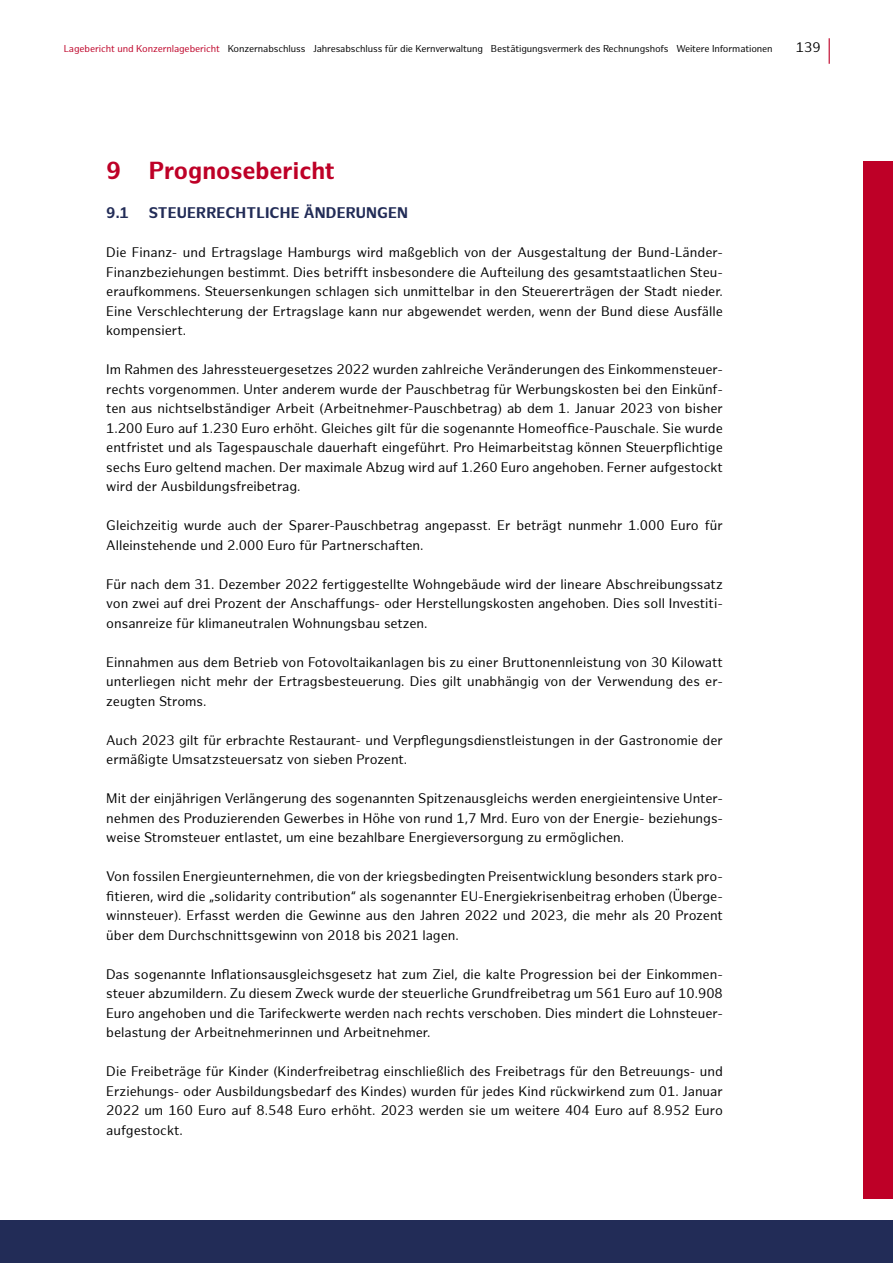
<style>
.page{position:relative;width:893px;height:1263px;background:#fff}
.page>*{position:absolute;margin:0;border:0;box-sizing:border-box;transform-origin:0 0}
.Headline_h2{font:700 24px "Hamburg Sans";color:#be0027}
.subheadline_blau_ver{font:700 15px "Hamburg Sans";letter-spacing:.01em;color:#222c57}
.fliesstext_abstand_n{font:13.5px/19.5px "Hamburg Sans";color:#000;text-align:justify}
.t1{font:9.75px "Hamburg Sans";letter-spacing:-.01em;color:#000}
.s1{color:#be0027}
</style>
<div class="page">
<div style="left:863px;top:162px;width:30px;height:1037px;background:#be0027"></div>
<svg style="left:829px;top:38px;width:1px;height:26px"></svg>
<div style="left:0;top:1220px;width:893px;height:43px;background:#222c57"></div>
<p class="t1" style="left:64px;top:43px;width:710px"><span class="s1">Lagebericht und Konzernlagebericht</span> Konzernabschluss Jahresabschluss für die Kernverwaltung Bestätigungsvermerk des Rechnungshofs Weitere Informationen</p>
<p class="fliesstext_abstand_n" style="left:796px;top:38px;width:26px">139</p>
<h2 class="Headline_h2" style="left:106px;top:157px;width:230px">9 Prognosebericht</h2>
<h3 class="subheadline_blau_ver" style="left:106px;top:204px;width:24px">9.1</h3>
<h3 class="subheadline_blau_ver" style="left:149px;top:204px;width:261px">STEUERRECHTLICHE ÄNDERUNGEN</h3>
<p class="fliesstext_abstand_n" style="left:106px;top:243px;width:618px">Die Finanz- und Ertragslage Hamburgs wird maßgeblich von der Ausgestaltung der Bund-Länder-Finanzbeziehungen bestimmt. Dies betrifft insbesondere die Aufteilung des gesamtstaatlichen Steu&shy;eraufkommens. Steuersenkungen schlagen sich unmittelbar in den Steuererträgen der Stadt nieder.<br>Eine Verschlechterung der Ertragslage kann nur abgewendet werden, wenn der Bund diese Ausfälle kompensiert.</p>
<p class="fliesstext_abstand_n" style="left:106px;top:360px;width:618px">Im Rahmen des Jahressteuergesetzes 2022 wurden zahlreiche Veränderungen des Einkommensteuer&shy;rechts vorgenommen. Unter anderem wurde der Pauschbetrag für Werbungskosten bei den Einkünf&shy;ten aus nichtselbständiger Arbeit (Arbeitnehmer-Pauschbetrag) ab dem 1. Januar 2023 von bisher 1.200 Euro auf 1.230 Euro erhöht. Gleiches gilt für die sogenannte Homeoffice-Pauschale. Sie wurde entfristet und als Tagespauschale dauerhaft eingeführt. Pro Heimarbeitstag können Steuerpflichtige sechs Euro geltend machen. Der maximale Abzug wird auf 1.260 Euro angehoben. Ferner aufgestockt wird der Ausbildungsfreibetrag.</p>
<p class="fliesstext_abstand_n" style="left:106px;top:516px;width:618px">Gleichzeitig wurde auch der Sparer-Pauschbetrag angepasst. Er beträgt nunmehr 1.000 Euro für<br>Alleinstehende und 2.000 Euro für Partnerschaften.</p>
<p class="fliesstext_abstand_n" style="left:106px;top:575px;width:618px">Für nach dem 31. Dezember 2022 fertiggestellte Wohngebäude wird der lineare Abschreibungssatz von zwei auf drei Prozent der Anschaffungs- oder Herstellungskosten angehoben. Dies soll Investiti&shy;onsanreize für klimaneutralen Wohnungsbau setzen.</p>
<p class="fliesstext_abstand_n" style="left:106px;top:653px;width:618px">Einnahmen aus dem Betrieb von Fotovoltaikanlagen bis zu einer Bruttonennleistung von 30 Kilowatt unterliegen nicht mehr der Ertragsbesteuerung. Dies gilt unabhängig von der Verwendung des er&shy;zeugten Stroms.</p>
<p class="fliesstext_abstand_n" style="left:106px;top:731px;width:618px">Auch 2023 gilt für erbrachte Restaurant- und Verpflegungsdienstleistungen in der Gastronomie der ermäßigte Umsatzsteuersatz von sieben Prozent.</p>
<p class="fliesstext_abstand_n" style="left:106px;top:789px;width:618px">Mit der einjährigen Verlängerung des sogenannten Spitzenausgleichs werden energieintensive Unter&shy;nehmen des Produzierenden Gewerbes in Höhe von rund 1,7 Mrd. Euro von der Energie- beziehungs&shy;weise Stromsteuer entlastet, um eine bezahlbare Energieversorgung zu ermöglichen.</p>
<p class="fliesstext_abstand_n" style="left:106px;top:867px;width:618px">Von fossilen Energieunternehmen, die von der kriegsbedingten Preisentwicklung besonders stark pro&shy;fitieren, wird die „solidarity contribution“ als sogenannter EU-Energiekrisenbeitrag erhoben (Überge&shy;winnsteuer). Erfasst werden die Gewinne aus den Jahren 2022 und 2023, die mehr als 20 Prozent über dem Durchschnittsgewinn von 2018 bis 2021 lagen.</p>
<p class="fliesstext_abstand_n" style="left:106px;top:965px;width:618px">Das sogenannte Inflationsausgleichsgesetz hat zum Ziel, die kalte Progression bei der Einkommen&shy;steuer abzumildern. Zu diesem Zweck wurde der steuerliche Grundfreibetrag um 561 Euro auf 10.908<br>Euro angehoben und die Tarifeckwerte werden nach rechts verschoben. Dies mindert die Lohnsteuer&shy;belastung der Arbeitnehmerinnen und Arbeitnehmer.</p>
<p class="fliesstext_abstand_n" style="left:106px;top:1062px;width:618px">Die Freibeträge für Kinder (Kinderfreibetrag einschließlich des Freibetrags für den Betreuungs- und Erziehungs- oder Ausbildungsbedarf des Kindes) wurden für jedes Kind rückwirkend zum 01. Januar 2022 um 160 Euro auf 8.548 Euro erhöht. 2023 werden sie um weitere 404 Euro auf 8.952 Euro aufgestockt.</p>
</div>
